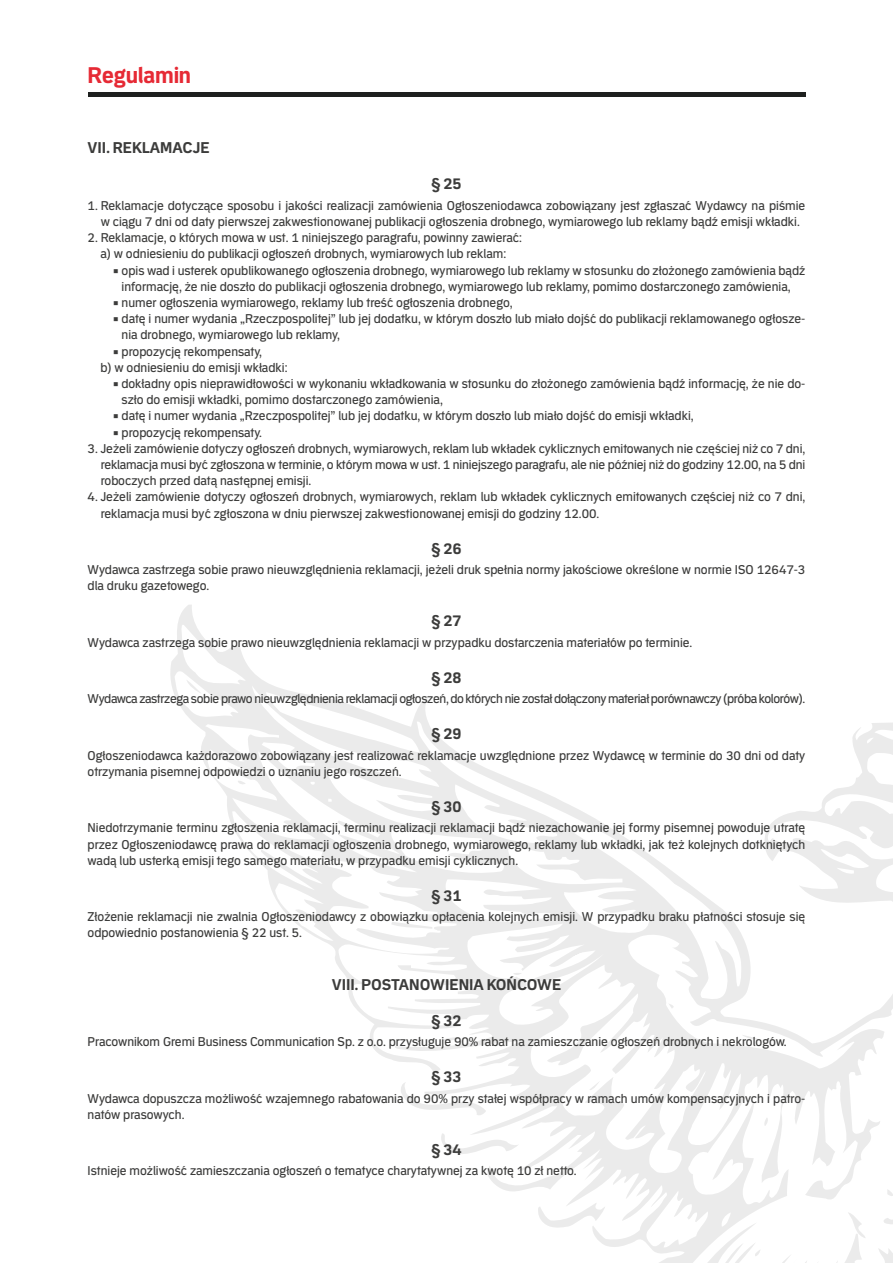
<style>
.page{position:relative;width:893px;height:1263px;background:#fff}
.page>*{position:absolute;margin:0;border:0;box-sizing:border-box;transform-origin:0 0}
.t1{font:700 24px "Erepublic Sans";letter-spacing:-.01em;color:#e62a35}
.t2{font:700 16.5px/36px "Erepublic Sans";color:#3c3c3b;text-align:center}
.t3{font:13.5px/16.2px "Erepublic Sans";color:#3c3c3b}
.t4{font:13.5px "Erepublic Sans";letter-spacing:-.025em;color:#3c3c3b}
.s1{font-family:"Erepublic Slab"}
</style>
<div class="page">
<div style="left:88px;top:92px;width:717px;height:5px;background:#1e201f"></div>
<svg style="left:186px;top:679px;width:707px;height:584px"></svg>
<h1 class="t1" style="left:88px;top:63px;width:105px">Regulamin</h1>
<p class="t2" style="left:88px;top:130px;width:124px">VII. REKLAMACJE</p>
<p class="t2" style="left:431px;top:166px;width:32px">§ 25</p>
<p class="t3" style="left:88px;top:198px;width:719px;text-align:center">1. Reklamacje dotyczące sposobu i jakości realizacji zamówienia Ogłoszeniodawca zobowiązany jest zgłaszać Wydawcy na piśmie w ciągu 7 dni od daty pierwszej zakwestionowanej publikacji ogłoszenia drobnego, wymiarowego lub reklamy bądź emisji wkładki.</p>
<p class="t3" style="left:88px;top:230px;width:436px;text-align:center">2. Reklamacje, o których mowa w ust. 1 niniejszego paragrafu, powinny zawierać: a) w odniesieniu do publikacji ogłoszeń drobnych, wymiarowych lub reklam:</p>
<p class="t3" style="left:113px;top:262px;width:694px;text-align:center"><span class="s1">•</span> opis wad i usterek opublikowanego ogłoszenia drobnego, wymiarowego lub reklamy w stosunku do złożonego zamówienia bądź informację, że nie doszło do publikacji ogłoszenia drobnego, wymiarowego lub reklamy, pomimo dostarczonego zamówienia,</p>
<p class="t3" style="left:113px;top:295px;width:401px"><span class="s1">•</span> numer ogłoszenia wymiarowego, reklamy lub treść ogłoszenia drobnego,</p>
<p class="t3" style="left:122px;top:311px;width:685px;text-indent:-8px"><span class="s1">•</span> datę i numer wydania „Rzeczpospolitej” lub jej dodatku, w którym doszło lub miało dojść do publikacji reklamowanego ogłosze&shy;nia drobnego, wymiarowego lub reklamy,</p>
<p class="t3" style="left:100px;top:343px;width:189px;text-indent:13px"><span class="s1">•</span> propozycję rekompensaty,<br>b) w odniesieniu do emisji wkładki:</p>
<p class="t3" style="left:122px;top:376px;width:685px;text-indent:-8px"><span class="s1">•</span> dokładny opis nieprawidłowości w wykonaniu wkładkowania w stosunku do złożonego zamówienia bądź informację, że nie do&shy;szło do emisji wkładki, pomimo dostarczonego zamówienia,</p>
<p class="t3" style="left:113px;top:408px;width:582px"><span class="s1">•</span> datę i numer wydania „Rzeczpospolitej” lub jej dodatku, w którym doszło lub miało dojść do emisji wkładki,</p>
<p class="t3" style="left:113px;top:424px;width:151px"><span class="s1">•</span> propozycję rekompensaty.</p>
<p class="t3" style="left:101px;top:441px;width:706px;text-align:justify;text-indent:-13px">3. Jeżeli zamówienie dotyczy ogłoszeń drobnych, wymiarowych, reklam lub wkładek cyklicznych emitowanych nie częściej niż co 7 dni, reklamacja musi być zgłoszona w terminie, o którym mowa w ust. 1 niniejszego paragrafu, ale nie później niż do godziny 12.00, na 5 dni roboczych przed datą następnej emisji.</p>
<p class="t3" style="left:101px;top:489px;width:706px;text-indent:-13px">4. Jeżeli zamówienie dotyczy ogłoszeń drobnych, wymiarowych, reklam lub wkładek cyklicznych emitowanych częściej niż co 7 dni, reklamacja musi być zgłoszona w dniu pierwszej zakwestionowanej emisji do godziny 12.00.</p>
<p class="t2" style="left:431px;top:530px;width:32px">§ 26</p>
<p class="t3" style="left:88px;top:562px;width:719px">Wydawca zastrzega sobie prawo nieuwzględnienia reklamacji, jeżeli druk spełnia normy jakościowe określone w normie ISO 12647-3 dla druku gazetowego.</p>
<p class="t2" style="left:431px;top:603px;width:32px">§ 27</p>
<p class="t3" style="left:88px;top:634px;width:606px">Wydawca zastrzega sobie prawo nieuwzględnienia reklamacji w przypadku dostarczenia materiałów po terminie.</p>
<p class="t2" style="left:431px;top:660px;width:32px">§ 28</p>
<p class="t4" style="left:88px;top:692px;width:719px">Wydawca zastrzega sobie prawo nieuwzględnienia reklamacji ogłoszeń, do których nie został dołączony materiał porównawczy (próba kolorów).</p>
<p class="t2" style="left:431px;top:716px;width:32px">§ 29</p>
<p class="t3" style="left:88px;top:747px;width:719px">Ogłoszeniodawca każdorazowo zobowiązany jest realizować reklamacje uwzględnione przez Wydawcę w terminie do 30 dni od daty otrzymania pisemnej odpowiedzi o uznaniu jego roszczeń.</p>
<p class="t2" style="left:431px;top:789px;width:32px">§ 30</p>
<p class="t3" style="left:88px;top:820px;width:719px;text-align:justify">Niedotrzymanie terminu zgłoszenia reklamacji, terminu realizacji reklamacji bądź niezachowanie jej formy pisemnej powoduje utratę przez Ogłoszeniodawcę prawa do reklamacji ogłoszenia drobnego, wymiarowego, reklamy lub wkładki, jak też kolejnych dotkniętych wadą lub usterką emisji tego samego materiału, w przypadku emisji cyklicznych.</p>
<p class="t2" style="left:431px;top:878px;width:32px">§ 31</p>
<p class="t3" style="left:88px;top:909px;width:719px">Złożenie reklamacji nie zwalnia Ogłoszeniodawcy z obowiązku opłacenia kolejnych emisji. W przypadku braku płatności stosuje się odpowiednio postanowienia § 22 ust. 5.</p>
<p class="t2" style="left:332px;top:966px;width:231px">VIII. POSTANOWIENIA KOŃCOWE § 32</p>
<p class="t3" style="left:88px;top:1034px;width:700px">Pracownikom Gremi Business Communication Sp. z o.o. przysługuje 90% rabat na zamieszczanie ogłoszeń drobnych i nekrologów.</p>
<p class="t2" style="left:431px;top:1059px;width:32px">§ 33</p>
<p class="t3" style="left:88px;top:1090px;width:719px">Wydawca dopuszcza możliwość wzajemnego rabatowania do 90% przy stałej współpracy w ramach umów kompensacyjnych i patro&shy;natów prasowych.</p>
<p class="t2" style="left:431px;top:1132px;width:32px">§ 34</p>
<p class="t3" style="left:88px;top:1163px;width:491px">Istnieje możliwość zamieszczania ogłoszeń o tematyce charytatywnej za kwotę 10 zł netto.</p>
</div>
